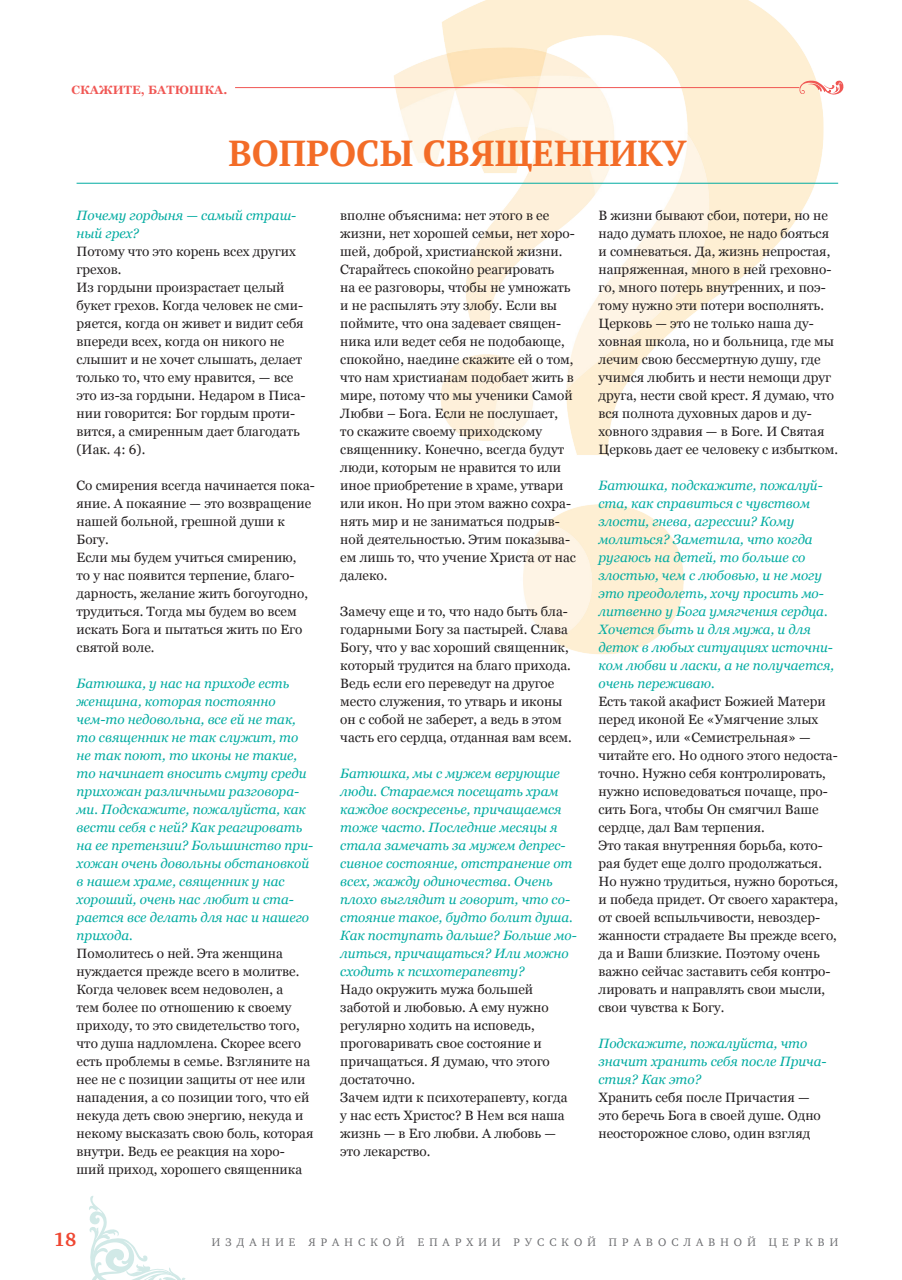
<style>
.page{position:relative;width:902px;height:1280px;background:#fff}
.page>*{position:absolute;margin:0;border:0;box-sizing:border-box;transform-origin:0 0}
.t1{font:700 36px "PT Serif";color:#f36c27}
.t2{font:700 19.5px "Charter C";color:#ef4732}
.t3{font:13.5px/18px "Georgia";color:#231f20}
.t4{font:italic 13.5px/18px "Georgia";color:#00aba1}
.t5{font:700 12px "Georgia";letter-spacing:.01em;color:#f05754}
.t6{font:11.25px "Charter C";letter-spacing:.46em;color:#6c6d70}
</style>
<div class="page">
<img style="left:370px;top:0;width:469px;height:654px">
<svg style="left:798px;top:80px;width:46px;height:15px"></svg>
<hr style="left:235px;top:87px;width:564px;height:1px;background:#f05754">
<hr style="left:77px;top:183px;width:761px;height:1px;background:#00aba1">
<svg style="left:89px;top:1196px;width:97px;height:84px"></svg>
<p class="t5" style="left:71px;top:82px;width:157px">СКАЖИТЕ, БАТЮШКА.</p>
<h1 class="t1" style="left:228px;top:130px;width:460px">ВОПРОСЫ СВЯЩЕННИКУ</h1>
<p class="t3" style="left:598px;top:207px;width:241px">В жизни бывают сбои, потери, но не надо думать плохое, не надо бояться и сомневаться. Да, жизнь непростая, напряженная, много в ней греховно&shy;го, много потерь внутренних, и поэ&shy;тому нужно эти потери восполнять.<br>Церковь — это не только наша ду&shy;ховная школа, но и больница, где мы лечим свою бессмертную душу, где учимся любить и нести немощи друг друга, нести свой крест. Я думаю, что вся полнота духовных даров и ду&shy;ховного здравия — в Боге. И Святая Церковь дает ее человеку с избытком.</p>
<p class="t4" style="left:598px;top:477px;width:237px">Батюшка, подскажите, пожалуй&shy;ста, как справиться с чувством злости, гнева, агрессии? Кому молиться? Заметила, что когда ругаюсь на детей, то больше со злостью, чем с любовью, и не могу это преодолеть, хочу просить мо&shy;литвенно у Бога умягчения сердца.<br>Хочется быть и для мужа, и для деток в любых ситуациях источни&shy;ком любви и ласки, а не получается, очень переживаю.</p>
<p class="t3" style="left:598px;top:693px;width:241px">Есть такой акафист Божией Матери перед иконой Ее «Умягчение злых сердец», или «Семистрельная» — читайте его. Но одного этого недоста&shy;точно. Нужно себя контролировать, нужно исповедоваться почаще, про&shy;сить Бога, чтобы Он смягчил Ваше сердце, дал Вам терпения.<br>Это такая внутренняя борьба, кото&shy;рая будет еще долго продолжаться.<br>Но нужно трудиться, нужно бороться, и победа придет. От своего характера, от своей вспыльчивости, невоздер&shy;жанности страдаете Вы прежде всего, да и Ваши близкие. Поэтому очень важно сейчас заставить себя контро&shy;лировать и направлять свои мысли, свои чувства к Богу.</p>
<p class="t4" style="left:598px;top:1035px;width:229px">Подскажите, пожалуйста, что значит хранить себя после Прича&shy;стия? Как это?</p>
<p class="t3" style="left:598px;top:1089px;width:224px">Хранить себя после Причастия — это беречь Бога в своей душе. Одно неосторожное слово, один взгляд</p>
<p class="t3" style="left:340px;top:207px;width:237px">вполне объяснима: нет этого в ее жизни, нет хорошей семьи, нет хоро&shy;шей, доброй, христианской жизни.<br>Старайтесь спокойно реагировать<br>на ее разговоры, чтобы не умножать и не распылять эту злобу. Если вы поймите, что она задевает священ&shy;ника или ведет себя не подобающе, спокойно, наедине скажите ей о том, что нам христианам подобает жить в мире, потому что мы ученики Самой<br>Любви – Бога. Если не послушает,<br>то скажите своему приходскому священнику. Конечно, всегда будут люди, которым не нравится то или иное приобретение в храме, утвари или икон. Но при этом важно сохра&shy;нять мир и не заниматься подрыв&shy;ной деятельностью. Этим показыва&shy;ем лишь то, что учение Христа от нас далеко.</p>
<p class="t3" style="left:340px;top:603px;width:233px">Замечу еще и то, что надо быть бла&shy;годарными Богу за пастырей. Слава Богу, что у вас хороший священник, который трудится на благо прихода.<br>Ведь если его переведут на другое место служения, то утварь и иконы он с собой не заберет, а ведь в этом часть его сердца, отданная вам всем.</p>
<p class="t4" style="left:340px;top:764px;width:238px">Батюшка, мы с мужем верующие люди. Стараемся посещать храм каждое воскресенье, причащаемся тоже часто. Последние месяцы я стала замечать за мужем депрес&shy;сивное состояние, отстранение от всех, жажду одиночества. Очень плохо выглядит и говорит, что со&shy;стояние такое, будто болит душа.<br>Как поступать дальше? Больше мо&shy;литься, причащаться? Или можно сходить к психотерапевту?</p>
<p class="t3" style="left:340px;top:981px;width:229px">Надо окружить мужа большей заботой и любовью. А ему нужно регулярно ходить на исповедь, проговаривать свое состояние и причащаться. Я думаю, что этого достаточно.<br>Зачем идти к психотерапевту, когда у нас есть Христос? В Нем вся наша жизнь — в Его любви. А любовь — это лекарство.</p>
<p class="t4" style="left:77px;top:207px;width:221px">Почему гордыня — самый страш&shy;ный грех?</p>
<p class="t3" style="left:77px;top:243px;width:230px">Потому что это корень всех других грехов.<br>Из гордыни произрастает целый букет грехов. Когда человек не сми&shy;ряется, когда он живет и видит себя впереди всех, когда он никого не слышит и не хочет слышать, делает только то, что ему нравится, — все это из-за гордыни. Недаром в Писа&shy;нии говорится: Бог гордым проти&shy;вится, а смиренным дает благодать (Иак. 4: 6).</p>
<p class="t3" style="left:77px;top:477px;width:240px">Со смирения всегда начинается пока&shy;яние. А покаяние — это возвращение нашей больной, грешной души к<br>Богу.<br>Если мы будем учиться смирению,<br>то у нас появится терпение, благо&shy;дарность, желание жить богоугодно, трудиться. Тогда мы будем во всем искать Бога и пытаться жить по Его святой воле.</p>
<p class="t4" style="left:77px;top:675px;width:238px">Батюшка, у нас на приходе есть женщина, которая постоянно чем-то недовольна, все ей не так, то священник не так служит, то не так поют, то иконы не такие, то начинает вносить смуту среди прихожан различными разговора&shy;ми. Подскажите, пожалуйста, как вести себя с ней? Как реагировать на ее претензии? Большинство при&shy;хожан очень довольны обстановкой в нашем храме, священник у нас хороший, очень нас любит и ста&shy;рается все делать для нас и нашего прихода.</p>
<p class="t3" style="left:77px;top:945px;width:238px">Помолитесь о ней. Эта женщина нуждается прежде всего в молитве.<br>Когда человек всем недоволен, а<br>тем более по отношению к своему приходу, то это свидетельство того, что душа надломлена. Скорее всего есть проблемы в семье. Взгляните на нее не с позиции защиты от нее или нападения, а со позиции того, что ей некуда деть свою энергию, некуда и некому высказать свою боль, которая внутри. Ведь ее реакция на хоро&shy;ший приход, хорошего священника</p>
<h2 class="t2" style="left:54px;top:1229px;width:24px">18</h2>
<p class="t6" style="left:212px;top:1236px;width:627px">ИЗДАНИЕ ЯРАНСКОЙ ЕПАРХИИ РУССКОЙ ПРАВОСЛАВНОЙ ЦЕРКВИ</p>
</div>
